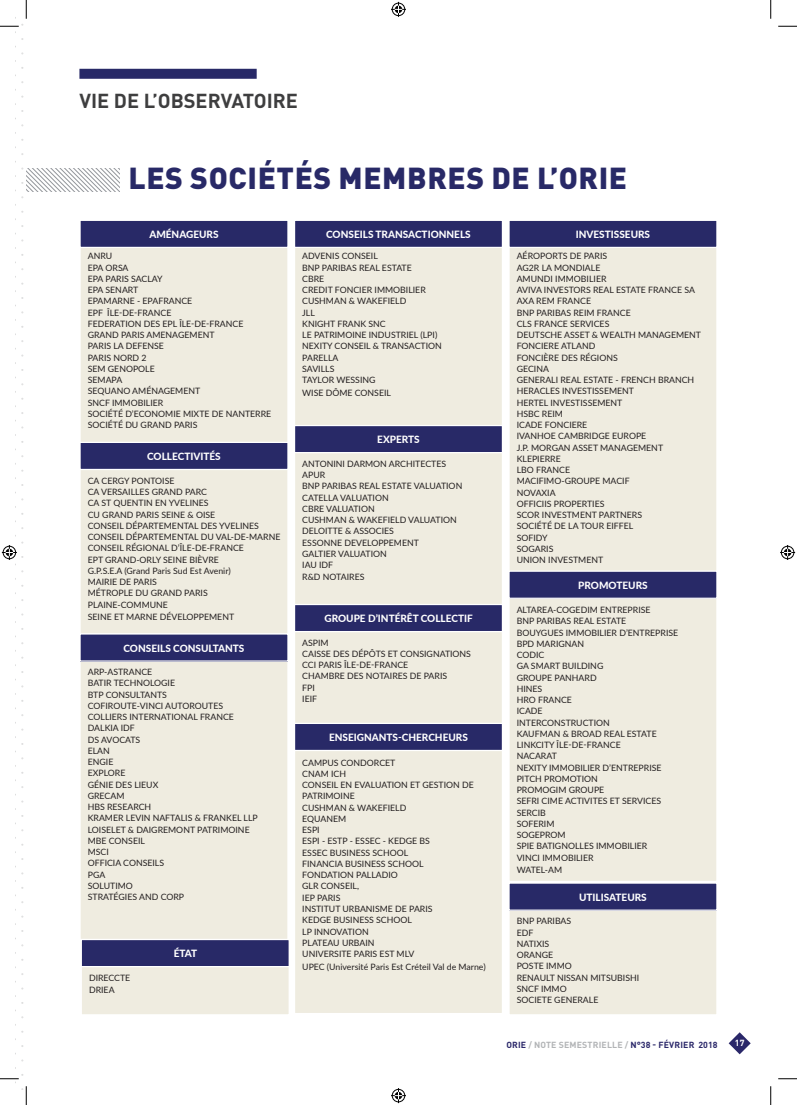
<style>
.page{position:relative;width:797px;height:1105px;background:#fff}
.page>*{position:absolute;margin:0;border:0;box-sizing:border-box;transform-origin:0 0}
.t1{font:900 30px "DIN Pro";letter-spacing:.02em;color:#282967}
.t2{font:700 20px "DIN Pro";color:#3e3e3f}
.t3{font:800 10px "Lato";color:#fff}
.t4{font:8.75px/11.2px "Lato";color:#231f20}
.t5{font:700 8.75px "DIN Pro";letter-spacing:.02em;color:#2a2769}
.t6{font:700 8.75px "DIN Pro";color:#fff}
.s1{color:#b2b4b6}
</style>
<div class="page">
<svg style="left:728px;top:1032px;width:22px;height:22px"></svg>
<svg style="left:26px;top:168px;width:93px;height:23px"></svg>
<div style="left:80px;top:240px;width:208px;height:229px;background:#efece0"></div>
<div style="left:80px;top:465px;width:208px;height:169px;background:#efece0"></div>
<div style="left:80px;top:656px;width:208px;height:283px;background:#efece0"></div>
<div style="left:79px;top:656px;width:209px;height:284px;border:1px solid #fff"></div>
<div style="left:80px;top:220px;width:208px;height:27px;background:#282967"></div>
<div style="left:79px;top:220px;width:209px;height:28px;border:1px solid #fff"></div>
<div style="left:80px;top:442px;width:208px;height:27px;background:#282967"></div>
<div style="left:79px;top:442px;width:209px;height:28px;border:1px solid #fff"></div>
<div style="left:80px;top:634px;width:208px;height:27px;background:#282967"></div>
<div style="left:79px;top:633px;width:209px;height:29px;border:1px solid #fff"></div>
<div style="left:294px;top:240px;width:208px;height:229px;background:#efece0"></div>
<div style="left:294px;top:747px;width:208px;height:266px;background:#efece0"></div>
<div style="left:294px;top:746px;width:209px;height:268px;border:1px solid #fff"></div>
<div style="left:294px;top:448px;width:208px;height:160px;background:#efece0"></div>
<div style="left:294px;top:627px;width:208px;height:102px;background:#efece0"></div>
<div style="left:294px;top:220px;width:208px;height:27px;background:#282967"></div>
<div style="left:294px;top:220px;width:209px;height:28px;border:1px solid #fff"></div>
<div style="left:294px;top:425px;width:208px;height:28px;background:#282967"></div>
<div style="left:294px;top:425px;width:209px;height:28px;border:1px solid #fff"></div>
<div style="left:294px;top:604px;width:208px;height:28px;background:#282967"></div>
<div style="left:294px;top:604px;width:209px;height:28px;border:1px solid #fff"></div>
<div style="left:294px;top:723px;width:208px;height:27px;background:#282967"></div>
<div style="left:294px;top:723px;width:209px;height:28px;border:1px solid #fff"></div>
<div style="left:509px;top:240px;width:208px;height:333px;background:#efece0"></div>
<div style="left:509px;top:594px;width:208px;height:287px;background:#efece0"></div>
<div style="left:508px;top:594px;width:209px;height:288px;border:1px solid #fff"></div>
<div style="left:509px;top:905px;width:208px;height:110px;background:#efece0"></div>
<div style="left:508px;top:905px;width:209px;height:110px;border:1px solid #fff"></div>
<div style="left:81px;top:962px;width:208px;height:53px;background:#efece0"></div>
<div style="left:81px;top:961px;width:209px;height:54px;border:1px solid #fff"></div>
<div style="left:509px;top:220px;width:208px;height:27px;background:#282967"></div>
<div style="left:508px;top:220px;width:209px;height:28px;border:1px solid #fff"></div>
<div style="left:509px;top:571px;width:208px;height:27px;background:#282967"></div>
<div style="left:508px;top:570px;width:209px;height:29px;border:1px solid #fff"></div>
<div style="left:509px;top:883px;width:208px;height:27px;background:#282967"></div>
<div style="left:508px;top:882px;width:209px;height:29px;border:1px solid #fff"></div>
<div style="left:81px;top:939px;width:208px;height:28px;background:#282967"></div>
<div style="left:81px;top:939px;width:209px;height:28px;border:1px solid #fff"></div>
<div style="left:79px;top:69px;width:178px;height:10px;background:#282967"></div>
<svg style="left:0;top:25px;width:19px;height:2px"></svg>
<svg style="left:778px;top:25px;width:19px;height:2px"></svg>
<svg style="left:0;top:1078px;width:19px;height:1px"></svg>
<svg style="left:778px;top:1078px;width:19px;height:1px"></svg>
<svg style="left:25px;top:0;width:2px;height:19px"></svg>
<svg style="left:25px;top:1086px;width:2px;height:19px"></svg>
<svg style="left:770px;top:0;width:1px;height:19px"></svg>
<svg style="left:770px;top:1086px;width:1px;height:19px"></svg>
<svg style="left:391px;top:2px;width:15px;height:15px"></svg>
<svg style="left:391px;top:1088px;width:15px;height:15px"></svg>
<svg style="left:2px;top:545px;width:15px;height:15px"></svg>
<svg style="left:780px;top:545px;width:15px;height:15px"></svg>
<h2 class="t2" style="left:79px;top:84px;width:220px">VIE DE L’OBSERVATOIRE</h2>
<h1 class="t1" style="left:128px;top:153px;width:500px">LES SOCIÉTÉS MEMBRES DE L’ORIE</h1>
<p class="t3" style="left:149px;top:227px;width:71px">AMÉNAGEURS</p>
<p class="t4" style="left:88px;top:250px;width:185px">ANRU<br>EPA ORSA<br>EPA PARIS SACLAY<br>EPA SENART<br>EPAMARNE - EPAFRANCE<br>EPF ÎLE-DE-FRANCE<br>FEDERATION DES EPL ÎLE-DE-FRANCE<br>GRAND PARIS AMENAGEMENT<br>PARIS LA DEFENSE<br>PARIS NORD 2<br>SEM GENOPOLE<br>SEMAPA<br>SEQUANO AMÉNAGEMENT<br>SNCF IMMOBILIER<br>SOCIÉTÉ D’ECONOMIE MIXTE DE NANTERRE<br>SOCIÉTÉ DU GRAND PARIS</p>
<p class="t3" style="left:147px;top:449px;width:75px">COLLECTIVITÉS</p>
<p class="t4" style="left:88px;top:475px;width:194px">CA CERGY PONTOISE<br>CA VERSAILLES GRAND PARC<br>CA ST QUENTIN EN YVELINES<br>CU GRAND PARIS SEINE &amp; OISE<br>CONSEIL DÉPARTEMENTAL DES YVELINES<br>CONSEIL DÉPARTEMENTAL DU VAL-DE-MARNE<br>CONSEIL RÉGIONAL D’ÎLE-DE-FRANCE<br>EPT GRAND-ORLY SEINE BIÈVRE<br>G.P.S.E.A (Grand Paris Sud Est Avenir)<br>MAIRIE DE PARIS<br>MÉTROPLE DU GRAND PARIS<br>PLAINE-COMMUNE</p>
<p class="t4" style="left:88px;top:611px;width:148px">SEINE ET MARNE DÉVELOPPEMENT</p>
<p class="t3" style="left:123px;top:640px;width:122px">CONSEILS CONSULTANTS</p>
<p class="t4" style="left:88px;top:666px;width:171px">ARP-ASTRANCE<br>BATIR TECHNOLOGIE<br>BTP CONSULTANTS<br>COFIROUTE-VINCI AUTOROUTES<br>COLLIERS INTERNATIONAL FRANCE<br>DALKIA IDF<br>DS AVOCATS<br>ELAN<br>ENGIE<br>EXPLORE<br>GÉNIE DES LIEUX<br>GRECAM<br>HBS RESEARCH<br>KRAMER LEVIN NAFTALIS &amp; FRANKEL LLP<br>LOISELET &amp; DAIGREMONT PATRIMOINE<br>MBE CONSEIL<br>MSCI<br>OFFICIA CONSEILS<br>PGA<br>SOLUTIMO<br>STRATÉGIES AND CORP</p>
<p class="t4" style="left:89px;top:971px;width:43px;line-height:12.5px">DIRECCTE<br>DRIEA</p>
<p class="t3" style="left:174px;top:946px;width:25px">ÉTAT</p>
<p class="t3" style="left:326px;top:227px;width:146px">CONSEILS TRANSACTIONNELS</p>
<p class="t4" style="left:302px;top:250px;width:141px">ADVENIS CONSEIL<br>BNP PARIBAS REAL ESTATE<br>CBRE<br>CREDIT FONCIER IMMOBILIER<br>CUSHMAN &amp; WAKEFIELD<br>JLL<br>KNIGHT FRANK SNC<br>LE PATRIMOINE INDUSTRIEL (LPI)<br>NEXITY CONSEIL &amp; TRANSACTION<br>PARELLA<br>SAVILLS<br>TAYLOR WESSING</p>
<p class="t4" style="left:302px;top:386px;width:90px">WISE DÔME CONSEIL</p>
<p class="t3" style="left:377px;top:432px;width:44px">EXPERTS</p>
<p class="t4" style="left:302px;top:458px;width:162px">ANTONINI DARMON ARCHITECTES<br>APUR<br>BNP PARIBAS REAL ESTATE VALUATION<br>CATELLA VALUATION<br>CBRE VALUATION<br>CUSHMAN &amp; WAKEFIELD VALUATION<br>DELOITTE &amp; ASSOCIES<br>ESSONNE DEVELOPPEMENT<br>GALTIER VALUATION<br>IAU IDF<br>R&amp;D NOTAIRES</p>
<p class="t3" style="left:324px;top:611px;width:150px">GROUPE D’INTÉRÊT COLLECTIF</p>
<p class="t4" style="left:302px;top:636px;width:170px">ASPIM<br>CAISSE DES DÉPÔTS ET CONSIGNATIONS<br>CCI PARIS ÎLE-DE-FRANCE<br>CHAMBRE DES NOTAIRES DE PARIS<br>FPI<br>IEIF</p>
<p class="t3" style="left:329px;top:730px;width:140px">ENSEIGNANTS-CHERCHEURS</p>
<p class="t4" style="left:302px;top:756px;width:173px">CAMPUS CONDORCET<br>CNAM ICH<br>CONSEIL EN EVALUATION ET GESTION DE<br>PATRIMOINE<br>CUSHMAN &amp; WAKEFIELD<br>EQUANEM<br>ESPI<br>ESPI - ESTP - ESSEC - KEDGE BS<br>ESSEC BUSINESS SCHOOL<br>FINANCIA BUSINESS SCHOOL<br>FONDATION PALLADIO<br>GLR CONSEIL,<br>IEP PARIS<br>INSTITUT URBANISME DE PARIS<br>KEDGE BUSINESS SCHOOL<br>LP INNOVATION<br>PLATEAU URBAIN<br>UNIVERSITE PARIS EST MLV</p>
<p class="t4" style="left:302px;top:960px;width:185px">UPEC (Université Paris Est Créteil Val de Marne)</p>
<p class="t3" style="left:576px;top:227px;width:76px">INVESTISSEURS</p>
<p class="t4" style="left:516px;top:250px;width:186px">AÉROPORTS DE PARIS<br>AG2R LA MONDIALE<br>AMUNDI IMMOBILIER<br>AVIVA INVESTORS REAL ESTATE FRANCE SA<br>AXA REM FRANCE<br>BNP PARIBAS REIM FRANCE<br>CLS FRANCE SERVICES<br>DEUTSCHE ASSET &amp; WEALTH MANAGEMENT<br>FONCIERE ATLAND<br>FONCIÈRE DES RÉGIONS<br>GECINA<br>GENERALI REAL ESTATE - FRENCH BRANCH<br>HERACLES INVESTISSEMENT<br>HERTEL INVESTISSEMENT<br>HSBC REIM<br>ICADE FONCIERE<br>IVANHOE CAMBRIDGE EUROPE<br>J.P. MORGAN ASSET MANAGEMENT<br>KLEPIERRE<br>LBO FRANCE<br>MACIFIMO-GROUPE MACIF<br>NOVAXIA<br>OFFICIIS PROPERTIES<br>SCOR INVESTMENT PARTNERS<br>SOCIÉTÉ DE LA TOUR EIFFEL<br>SOFIDY<br>SOGARIS<br>UNION INVESTMENT</p>
<p class="t3" style="left:578px;top:578px;width:71px">PROMOTEURS</p>
<p class="t4" style="left:516px;top:604px;width:163px">ALTAREA-COGEDIM ENTREPRISE<br>BNP PARIBAS REAL ESTATE<br>BOUYGUES IMMOBILIER D’ENTREPRISE<br>BPD MARIGNAN<br>CODIC<br>GA SMART BUILDING<br>GROUPE PANHARD<br>HINES<br>HRO FRANCE<br>ICADE<br>INTERCONSTRUCTION<br>KAUFMAN &amp; BROAD REAL ESTATE<br>LINKCITY ÎLE-DE-FRANCE<br>NACARAT<br>NEXITY IMMOBILIER D’ENTREPRISE<br>PITCH PROMOTION<br>PROMOGIM GROUPE<br>SEFRI CIME ACTIVITES ET SERVICES<br>SERCIB<br>SOFERIM<br>SOGEPROM<br>SPIE BATIGNOLLES IMMOBILIER<br>VINCI IMMOBILIER</p>
<p class="t4" style="left:516px;top:864px;width:47px">WATEL-AM</p>
<p class="t3" style="left:579px;top:889px;width:69px">UTILISATEURS</p>
<p class="t4" style="left:516px;top:915px;width:124px">BNP PARIBAS<br>EDF<br>NATIXIS<br>ORANGE<br>POSTE IMMO<br>RENAULT NISSAN MITSUBISHI<br>SNCF IMMO<br>SOCIETE GENERALE</p>
<p class="t5" style="left:506px;top:1038px;width:213px">ORIE <span class="s1">/ NOTE SEMESTRIELLE /</span> N°38 - FÉVRIER 2018</p>
<p class="t6" style="left:735px;top:1036px;width:11px">17</p>
</div>
